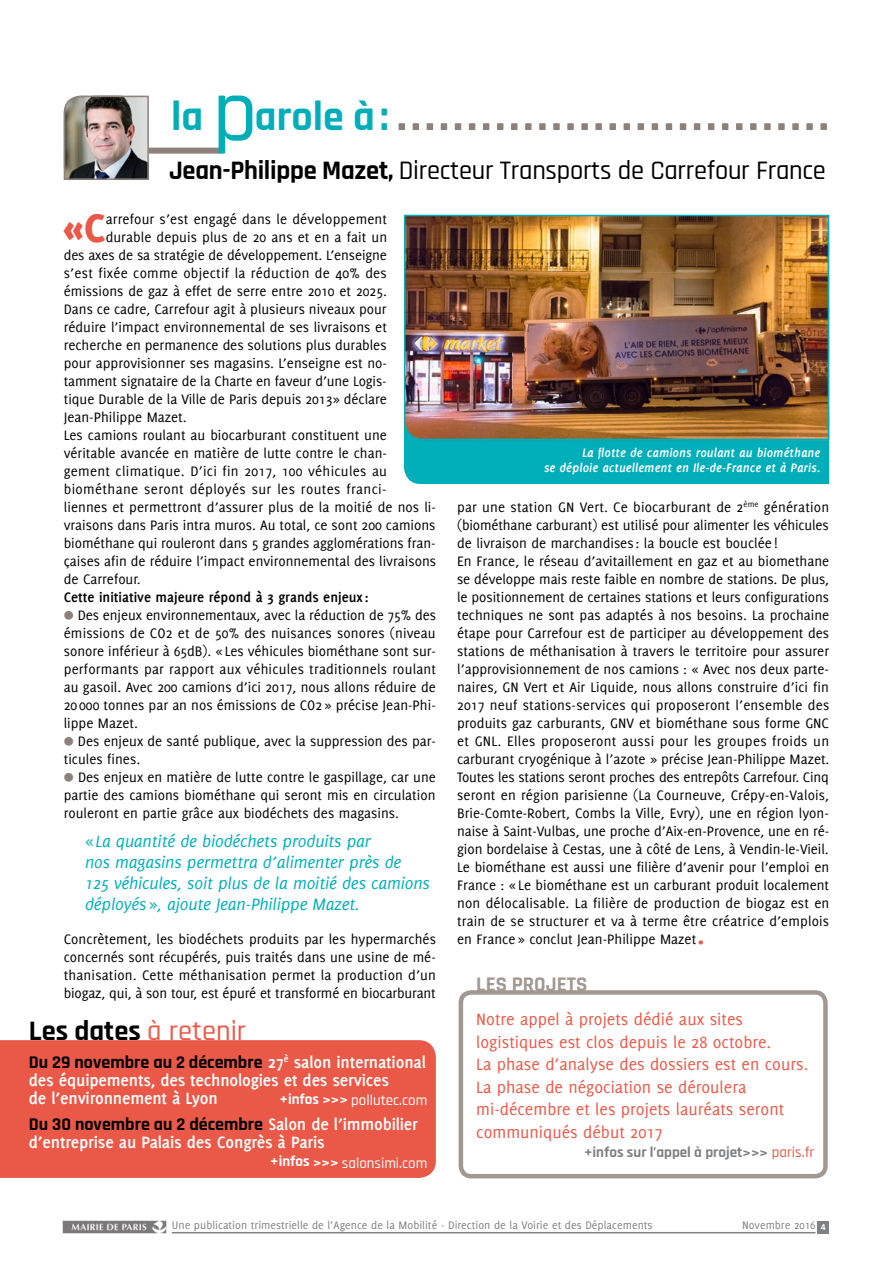
<style>
.page{position:relative;width:893px;height:1263px;background:#fff}
.page>*{position:absolute;margin:0;border:0;box-sizing:border-box;transform-origin:0 0}
.t1{font:800 43.5px "Delicious";color:#ea5847}
.t2{font:700 42px "Rajdhani";color:#8d827b;scale:1.2 1}
.t3{font:36px "Delicious";color:#ea5847}
.t4{font:700 28.5px "Rajdhani";color:#000}
.t5{font:500 27px "Rajdhani";letter-spacing:-.01em;color:#000}
.t6{font:700 21px "Rajdhani";color:#a29892}
.t7{font:18px/22.5px "Delicious";color:#ea5847}
.t8{font:italic 18px/21px "Delicious";letter-spacing:-.01em;color:#00aeba}
.t9{font:700 18px/18px "Delicious";letter-spacing:-.01em;color:#fff}
.t10{font:700 18px "Rajdhani";color:#000}
.t11{font:15px/18px "Delicious";color:#000}
.t12{font:15px "Delicious";letter-spacing:.02em;color:#000}
.t13{font:15px "Delicious";letter-spacing:.025em;color:#000}
.t14{font:500 15px "Rajdhani";color:#fff}
.t15{font:700 15px "Rajdhani";color:#808183}
.t16{font:italic 700 13.5px/15px "Delicious";color:#fff;text-align:right}
.t17{font:12px "Delicious";color:#808183}
.s1{color:#00aeba}
.s2{font-weight:500;font-size:88.5px;color:#00aeba}
.s3{font-weight:700}
.s4{color:#8d827b}
.s5{font-weight:500;color:#ea5847}
.s6{font-family:"Delicious";color:#fff}
</style>
<div class="page">
<div style="left:817px;top:1221px;width:12px;height:12px;background:#808183"></div>
<hr style="left:172px;top:1232px;width:644px;height:1px;background:#808183">
<img style="left:63px;top:1220px;width:104px;height:14px">
<div style="left:404px;top:441px;width:425px;height:43px;background:#00aeba"></div>
<img style="left:403px;top:214px;width:427px;height:227px">
<div style="left:459px;top:990px;width:369px;height:188px;border:4px solid #a29892;border-radius:11px"></div>
<div style="left:67px;top:148px;width:153px;height:6px;background:#8d827b"></div>
<img style="left:63px;top:95px;width:87px;height:85px">
<div style="left:0;top:1040px;width:436px;height:138px;background:#ea5847"></div>
<h2 class="t2" style="left:171px;top:91px;width:550px"><span class="s1">la</span> <span class="s2">p</span><span class="s1">arole à:</span>...............................</h2>
<h3 class="t5" style="left:169px;top:155px;width:658px"><span class="s3">Jean-Philippe Mazet,</span> Directeur Transports de Carrefour France</h3>
<h1 class="t1" style="left:62px;top:202px;width:45px">«C</h1>
<p class="t11" style="left:106px;top:210px;width:283px">arrefour s’est engagé dans le développement</p>
<p class="t11" style="left:106px;top:228px;width:283px">durable depuis plus de 20 ans et en a fait un</p>
<p class="t11" style="left:64px;top:246px;width:325px">des axes de sa stratégie de développement. L’enseigne</p>
<p class="t11" style="left:64px;top:264px;width:325px">s’est fixée comme objectif la réduction de 40% des</p>
<p class="t11" style="left:64px;top:282px;width:325px">émissions de gaz à effet de serre entre 2010 et 2025.</p>
<p class="t11" style="left:64px;top:300px;width:324px">Dans ce cadre, Carrefour agit à plusieurs niveaux pour</p>
<p class="t11" style="left:64px;top:318px;width:325px">réduire l’impact environnemental de ses livraisons et</p>
<p class="t11" style="left:64px;top:336px;width:324px">recherche en permanence des solutions plus durables</p>
<p class="t11" style="left:64px;top:354px;width:325px">pour approvisionner ses magasins. L’enseigne est no-</p>
<p class="t11" style="left:64px;top:372px;width:324px">tamment signataire de la Charte en faveur d’une Logis-</p>
<p class="t11" style="left:64px;top:390px;width:325px">tique Durable de la Ville de Paris depuis 2013» déclare</p>
<p class="t11" style="left:64px;top:408px;width:124px">Jean-Philippe Mazet.</p>
<p class="t11" style="left:64px;top:426px;width:325px">Les camions roulant au biocarburant constituent une</p>
<p class="t11" style="left:64px;top:444px;width:325px">véritable avancée en matière de lutte contre le chan-</p>
<p class="t12" style="left:64px;top:462px;width:325px">gement climatique. D’ici fin 2017, 100 véhicules au</p>
<p class="t13" style="left:64px;top:480px;width:324px">biométhane seront déployés sur les routes franci-</p>
<p class="t11" style="left:64px;top:498px;width:374px">liennes et permettront d’assurer plus de la moitié de nos li-</p>
<p class="t11" style="left:64px;top:516px;width:373px">vraisons dans Paris intra muros. Au total, ce sont 200 camions</p>
<p class="t11" style="left:64px;top:534px;width:373px">biométhane qui rouleront dans 5 grandes agglomérations fran-</p>
<p class="t11" style="left:64px;top:552px;width:374px">çaises afin de réduire l’impact environnemental des livraisons</p>
<p class="t11" style="left:64px;top:570px;width:78px">de Carrefour.</p>
<p class="t11" style="left:64px;top:588px;width:374px"><span class="s3">Cette initiative majeure répond à 3 grands enjeux :<br></span><span class="s4">≈</span> Des enjeux environnementaux, avec la réduction de 75% des émissions de CO2 et de 50% des nuisances sonores (niveau sonore inférieur à 65dB). «Les véhicules biométhane sont sur&shy;performants par rapport aux véhicules traditionnels roulant au gasoil. Avec 200 camions d’ici 2017, nous allons réduire de 20 000 tonnes par an nos émissions de CO2» précise Jean-Phi&shy;lippe Mazet.<br><span class="s4">≈</span> Des enjeux de santé publique, avec la suppression des par&shy;ticules fines.<br><span class="s4">≈</span> Des enjeux en matière de lutte contre le gaspillage, car une partie des camions biométhane qui seront mis en circulation rouleront en partie grâce aux biodéchets des magasins.</p>
<p class="t8" style="left:85px;top:831px;width:346px">«La quantité de biodéchets produits par<br>nos magasins permettra d’alimenter près de<br>125 véhicules, soit plus de la moitié des camions déployés», ajoute Jean-Philippe Mazet.</p>
<p class="t11" style="left:64px;top:930px;width:374px;text-align:justify">Concrètement, les biodéchets produits par les hypermarchés concernés sont récupérés, puis traités dans une usine de mé&shy;thanisation. Cette méthanisation permet la production d’un biogaz, qui, à son tour, est épuré et transformé en biocarburant</p>
<h3 class="t4" style="left:29px;top:1014px;width:219px">Les dates <span class="s5">à retenir</span></h3>
<p class="t10" style="left:29px;top:1051px;width:399px">Du 29 novembre au 2 décembre <span class="s6">27</span><sup>è</sup> <span class="s6">salon international</span></p>
<p class="t9" style="left:29px;top:1070px;width:361px">des équipements, des technologies et des services de l’environnement à Lyon</p>
<p class="t14" style="left:280px;top:1091px;width:149px"><span class="s3">+infos &gt;&gt;&gt;</span> pollutec.com</p>
<p class="t10" style="left:29px;top:1113px;width:391px">Du 30 novembre au 2 décembre <span class="s6">Salon de l’immobilier</span></p>
<p class="t9" style="left:29px;top:1133px;width:297px">d’entreprise au Palais des Congrès à Paris</p>
<p class="t14" style="left:270px;top:1154px;width:159px"><span class="s3">+infos &gt;&gt;&gt;</span> salonsimi.com</p>
<p class="t16" style="left:544px;top:445px;width:278px">La flotte de camions roulant au biométhane<br>se déploie actuellement en Ile-de-France et à Paris.</p>
<p class="t11" style="left:457px;top:498px;width:374px">par une station GN Vert. Ce biocarburant de 2<sup>ème</sup> génération (biométhane carburant) est utilisé pour alimenter les véhicules de livraison de marchandises : la boucle est bouclée !<br>En France, le réseau d’avitaillement en gaz et au biomethane se développe mais reste faible en nombre de stations. De plus, le positionnement de certaines stations et leurs configurations techniques ne sont pas adaptés à nos besoins. La prochaine étape pour Carrefour est de participer au développement des stations de méthanisation à travers le territoire pour assurer l’approvisionnement de nos camions : « Avec nos deux parte&shy;naires, GN Vert et Air Liquide, nous allons construire d’ici fin 2017 neuf stations-services qui proposeront l’ensemble des produits gaz carburants, GNV et biométhane sous forme GNC et GNL. Elles proposeront aussi pour les groupes froids un carburant cryogénique à l’azote » précise Jean-Philippe Mazet.<br>Toutes les stations seront proches des entrepôts Carrefour. Cinq seront en région parisienne (La Courneuve, Crépy-en-Valois, Brie-Comte-Robert, Combs la Ville, Evry), une en région lyon&shy;naise à Saint-Vulbas, une proche d’Aix-en-Provence, une en ré&shy;gion bordelaise à Cestas, une à côté de Lens, à Vendin-le-Vieil.<br>Le biométhane est aussi une filière d’avenir pour l’emploi en France : « Le biométhane est un carburant produit localement non délocalisable. La filière de production de biogaz est en train de se structurer et va à terme être créatrice d’emplois en France » conclut Jean-Philippe Mazet</p>
<h3 class="t3" style="left:696px;top:912px;width:11px">.</h3>
<h3 class="t6" style="left:476px;top:971px;width:113px">les projets</h3>
<p class="t7" style="left:476px;top:1008px;width:334px">Notre appel à projets dédié aux sites logistiques est clos depuis le 28 octobre.<br>La phase d’analyse des dossiers est en cours.<br>La phase de négociation se déroulera mi-décembre et les projets lauréats seront communiqués début 2017</p>
<p class="t15" style="left:584px;top:1143px;width:232px">+infos sur l’appel à projet&gt;&gt;&gt; <span class="s5">paris.fr</span></p>
<p class="t17" style="left:172px;top:1218px;width:482px">Une publication trimestrielle de l’Agence de la Mobilité - Direction de la Voirie et des Déplacements</p>
<p class="t17" style="left:742px;top:1218px;width:85px">Novembre 2016 <sub>4</sub></p>
</div>
